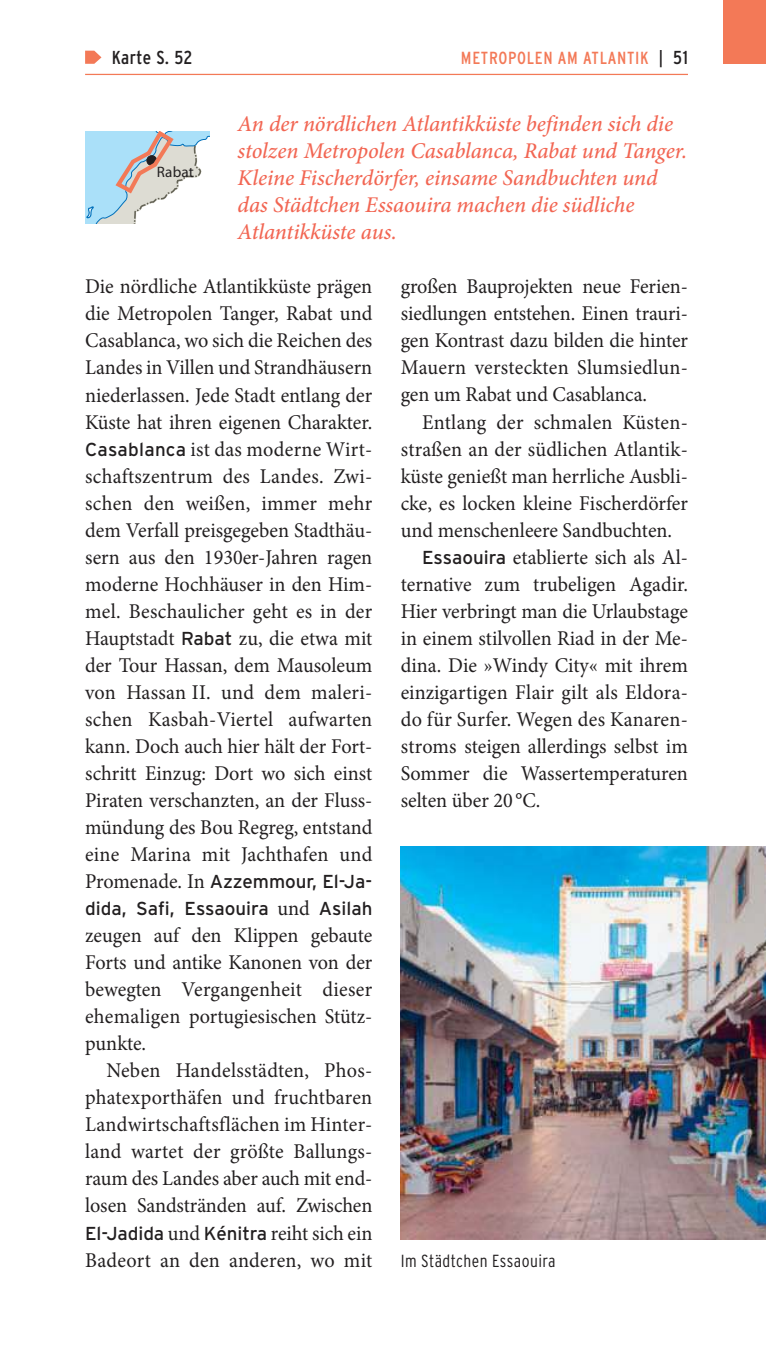
<style>
.page{position:relative;width:766px;height:1347px;background:#fff}
.page>*{position:absolute;margin:0;border:0;box-sizing:border-box;transform-origin:0 0}
.t1{font:italic 500 22.5px/27px "Minion Pro";letter-spacing:-.005em;color:#f26653}
.t2{font:21px/27px "Minion Pro";color:#221f20;text-align:justify;scale:.96 1}
.t3{font:18.75px/27px "Interstate";color:#221f20}
.t4{font:condensed 18.75px "Interstate";letter-spacing:.015em;color:#221f20}
.t5{font:condensed 17.5px "Interstate";letter-spacing:.04em;color:#f37957}
.t6{font:300 condensed 17.5px "Interstate";letter-spacing:.025em;color:#221f20}
.t7{font:15.25px "Myriad Pro";letter-spacing:.01em;color:#221f20}
.s1{color:#221f20}
.s2{font-size:18.75px;color:#221f20}
.s3{font-family:"Interstate";font-size:18.75px}
.s4{font-family:"Minion Pro";font-size:21px}
</style>
<div class="page">
<hr style="left:85px;top:74px;width:602px;height:1px;background:#f37957">
<div style="left:723px;top:0;width:42px;height:64px;background:#f37957"></div>
<svg style="left:85px;top:51px;width:16px;height:13px"></svg>
<svg style="left:85px;top:131px;width:124px;height:93px"></svg>
<img style="left:400px;top:846px;width:365px;height:393px">
<p class="t4" style="left:112px;top:47px;width:82px">Karte S. 52</p>
<p class="t5" style="left:461px;top:48px;width:228px">METROPOLEN AM ATLANTIK <span class="s1">|</span> <span class="s2">51</span></p>
<p class="t7" style="left:157px;top:165px;width:39px">Rabat</p>
<p class="t1" style="left:237px;top:112px;width:451px">An der nördlichen Atlantikküste befinden sich die stolzen Metropolen Casablanca, Rabat und Tanger.<br>Kleine Fischerdörfer, einsame Sandbuchten und das Städtchen Essaouira machen die südliche Atlantik küste aus.</p>
<p class="t2" style="left:85px;top:274px;width:301px">Die nördliche Atlantikküste prägen die Metropolen Tanger, Rabat und Casablanca, wo sich die Reichen des Landes in Villen und Strandhäusern niederlassen. Jede Stadt entlang der Küste hat ihren eigenen Charakter.<br><span class="s3">Casablanca</span> ist das moderne Wirt&shy;schaftszentrum des Landes. Zwi&shy;schen den weißen, immer mehr dem Verfall preisgegeben Stadthäu&shy;sern aus den 1930er-Jahren ragen moderne Hochhäuser in den Him&shy;mel. Beschaulicher geht es in der Hauptstadt <span class="s3">Rabat</span> zu, die etwa mit der Tour Hassan, dem Mausoleum von Hassan II. und dem maleri&shy;schen Kasbah-Viertel aufwarten kann. Doch auch hier hält der Fort&shy;schritt Einzug: Dort wo sich einst Piraten verschanzten, an der Fluss&shy;mündung des Bou Regreg, entstand eine Marina mit Jachthafen und</p>
<p class="t3" style="left:85px;top:869px;width:289px"><span class="s4">Promenade. In</span> Azzemmour, El-Ja&shy;dida, Safi, Essaouira <span class="s4">und</span> Asilah</p>
<p class="t2" style="left:85px;top:923px;width:301px">zeugen auf den Klippen gebaute Forts und antike Kanonen von der bewegten Vergangenheit dieser ehemaligen portugiesischen Stütz&shy;punkte.</p>
<p class="t2" style="left:85px;top:1058px;width:301px;text-indent:21px">Neben Handelsstädten, Phos&shy;phatexporthäfen und fruchtbaren Landwirtschaftsflächen im Hinter&shy;land wartet der größte Ballungs&shy;raum des Landes aber auch mit end&shy;losen Sandstränden auf. Zwischen</p>
<p class="t3" style="left:85px;top:1220px;width:289px">El-Jadida <span class="s4">und</span> Kénitra <span class="s4">reiht sich ein</span></p>
<p class="t2" style="left:85px;top:1247px;width:300px">Badeort an den anderen, wo mit</p>
<p class="t2" style="left:400px;top:274px;width:301px">großen Bauprojekten neue Ferien&shy;siedlungen entstehen. Einen trauri&shy;gen Kontrast dazu bilden die hinter Mauern versteckten Slumsiedlun&shy;gen um Rabat und Casablanca.</p>
<p class="t2" style="left:422px;top:409px;width:278px">Entlang der schmalen Küsten-</p>
<p class="t2" style="left:400px;top:436px;width:300px">straßen an der südlichen Atlantik-</p>
<p class="t2" style="left:400px;top:463px;width:300px">küste genießt man herrliche Ausbli-</p>
<p class="t2" style="left:400px;top:490px;width:301px">cke, es locken kleine Fischerdörfer</p>
<p class="t2" style="left:400px;top:517px;width:284px">und menschenleere Sandbuchten.</p>
<p class="t2" style="left:422px;top:544px;width:278px"><span class="s3">Essaouira</span> etablierte sich als Al-</p>
<p class="t2" style="left:400px;top:571px;width:301px">ternative zum trubeligen Agadir.</p>
<p class="t2" style="left:400px;top:598px;width:300px">Hier verbringt man die Urlaubstage</p>
<p class="t2" style="left:400px;top:625px;width:300px">in einem stilvollen Riad in der Me-</p>
<p class="t2" style="left:400px;top:652px;width:300px">dina. Die »Windy City« mit ihrem</p>
<p class="t2" style="left:400px;top:679px;width:300px">einzigartigen Flair gilt als Eldora-</p>
<p class="t2" style="left:400px;top:706px;width:300px">do für Surfer. Wegen des Kanaren-</p>
<p class="t2" style="left:400px;top:733px;width:300px">stroms steigen allerdings selbst im</p>
<p class="t2" style="left:400px;top:760px;width:300px">Sommer die Wassertemperaturen</p>
<p class="t2" style="left:400px;top:788px;width:147px">selten über 20 °C.</p>
<p class="t6" style="left:400px;top:1251px;width:156px">Im Städtchen Essaouira</p>
</div>
